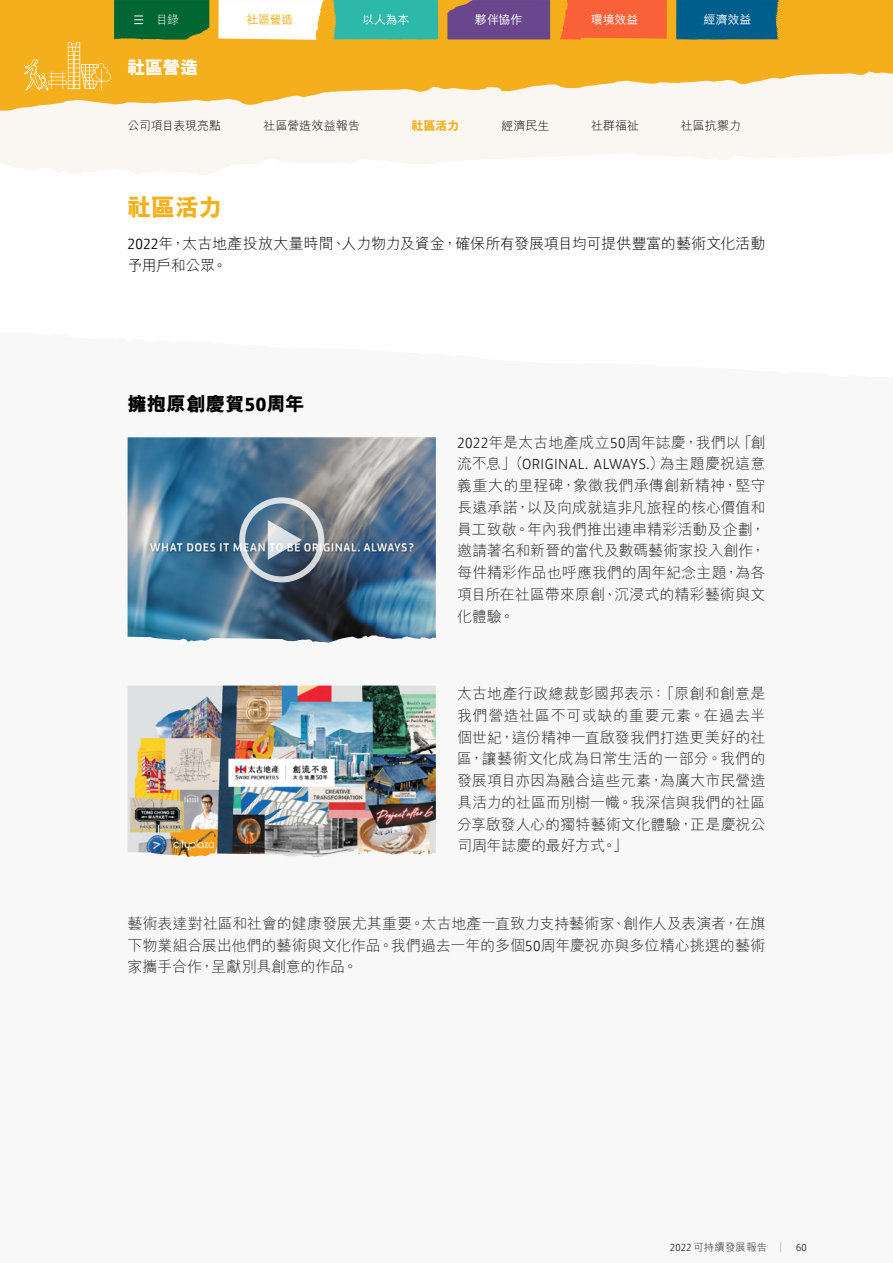
<style>
.page{position:relative;width:893px;height:1263px;background:#fff}
.page>*{position:absolute;margin:0;border:0;box-sizing:border-box;transform-origin:0 0}
.t1{font:800 24px "M Hei HK";color:#f5af1c}
.t2{font:800 19.5px "M Hei HK";color:#000}
.t3{font:800 18px "M Hei HK";color:#fff}
.t4{font:300 15px/21.8px "M Hei HK";color:#252423;text-align:justify}
.t5{font:300 15px/21.8px "M Hei HK";letter-spacing:-.015em;color:#000}
.t6{font:300 15px "FS Jack";letter-spacing:.025em;color:#252423}
.t7{font:300 12px "M Hei HK";color:#000}
.t8{font:500 12px "M Hei HK";letter-spacing:-.005em;color:#fff}
.t9{font:300 12px "M Hei HK";letter-spacing:-.02em;color:#000}
.t10{font:800 12px "M Hei HK";color:#f5af1c}
.t11{font:500 12px "M Hei HK";color:#f5af1c}
.t12{font:300 12px "M Hei HK";color:#fff}
.t13{font:300 10.5px "M Hei HK";letter-spacing:.01em;color:#252423}
.t14{font:300 10.5px "FS Jack";color:#252423}
.s1{font-family:"FS Jack"}
.s2{font-family:"FS Jack";font-weight:700}
.s3{font-family:"M Hei HK"}
</style>
<div class="page">
<svg style="left:0;top:111px;width:893px;height:64px;fill:#faf7f2"></svg>
<svg style="left:0;top:0;width:893px;height:111px;fill:#f5af1c"></svg>
<div style="left:0;top:383px;width:893px;height:880px;background:#f8f8f8"></div>
<div style="left:447px;top:0;width:103px;height:39px;background:#6a478d"></div>
<div style="left:333px;top:0;width:105px;height:40px;background:#2db9aa"></div>
<svg style="left:559px;top:0;width:108px;height:40px;background:#f86936"></svg>
<div style="left:676px;top:0;width:103px;height:40px;background:#005e8c"></div>
<svg style="left:24px;top:0;width:185px;height:90px;background:#c0a229"></svg>
<svg style="left:218px;top:0;width:106px;height:40px"></svg>
<img style="left:128px;top:437px;width:308px;height:206px">
<svg style="left:268px;top:520px;width:34px;height:40px"></svg>
<div style="left:239px;top:497px;width:85px;height:85px;border:6px solid #fff;border-radius:50%"></div>
<img style="left:128px;top:685px;width:308px;height:172px">
<p class="t12" style="left:156px;top:13px;width:24px">目錄</p>
<p class="t8" style="left:362px;top:11px;width:49px">以人為本</p>
<p class="t8" style="left:475px;top:11px;width:49px">夥伴協作</p>
<p class="t8" style="left:591px;top:11px;width:49px">環境效益</p>
<p class="t8" style="left:704px;top:11px;width:49px">經濟效益</p>
<p class="t11" style="left:247px;top:11px;width:48px">社區營造</p>
<p class="t3" style="left:128px;top:58px;width:72px">社區營造</p>
<p class="t9" style="left:128px;top:120px;width:95px">公司項目表現亮點</p>
<p class="t7" style="left:264px;top:120px;width:98px">社區營造效益報告</p>
<p class="t10" style="left:412px;top:120px;width:49px">社區活力</p>
<p class="t7" style="left:501px;top:120px;width:50px">經濟民生</p>
<p class="t7" style="left:591px;top:120px;width:50px">社群福祉</p>
<p class="t7" style="left:681px;top:120px;width:62px">社區抗禦力</p>
<h1 class="t1" style="left:128px;top:196px;width:96px">社區活力</h1>
<p class="t5" style="left:128px;top:233px;width:639px"><span class="s1">2022</span>年，太古地產投放大量時間、人力物力及資金，確保所有發展項目均可提供豐富的藝術文化活動予用戶和公眾。</p>
<h2 class="t2" style="left:128px;top:394px;width:179px">擁抱原創慶賀<span class="s2">50</span>周年</h2>
<p class="t4" style="left:457px;top:431px;width:310px"><span class="s1">2022</span>年是太古地產成立<span class="s1">50</span>周年誌慶，我們以「創</p>
<p class="t6" style="left:457px;top:452px;width:310px"><span class="s3">流不息」（</span>ORIGINAL. ALWAYS.<span class="s3">）為主題慶祝這意</span></p>
<p class="t4" style="left:457px;top:474px;width:310px">義重大的里程碑，象徵我們承傳創新精神，堅守長遠承諾，以及向成就這非凡旅程的核心價值和員工致敬。年內我們推出連串精彩活動及企劃，邀請著名和新晉的當代及數碼藝術家投入創作，每件精彩作品也呼應我們的周年紀念主題，為各項目所在社區帶來原創、沉浸式的精彩藝術與文化體驗。</p>
<p class="t4" style="left:457px;top:682px;width:310px">太古地產行政總裁彭國邦表示：「原創和創意是我們營造社區不可或缺的重要元素。在過去半個世紀，這份精神一直啟發我們打造更美好的社區，讓藝術文化成為日常生活的一部分。我們的發展項目亦因為融合這些元素，為廣大市民營造具活力的社區而別樹一幟。我深信與我們的社區分享啟發人心的獨特藝術文化體驗，正是慶祝公司周年誌慶的最好方式。」</p>
<p class="t4" style="left:128px;top:912px;width:639px">藝術表達對社區和社會的健康發展尤其重要。太古地產一直致力支持藝術家、創作人及表演者，在旗下物業組合展出他們的藝術與文化作品。我們過去一年的多個<span class="s1">50</span>周年慶祝亦與多位精心挑選的藝術家攜手合作，呈獻別具創意的作品。</p>
<p class="t13" style="left:670px;top:1241px;width:99px"><span class="s1">2022</span> 可持續發展報告</p>
<p class="t14" style="left:796px;top:1238px;width:12px">60</p>
</div>
